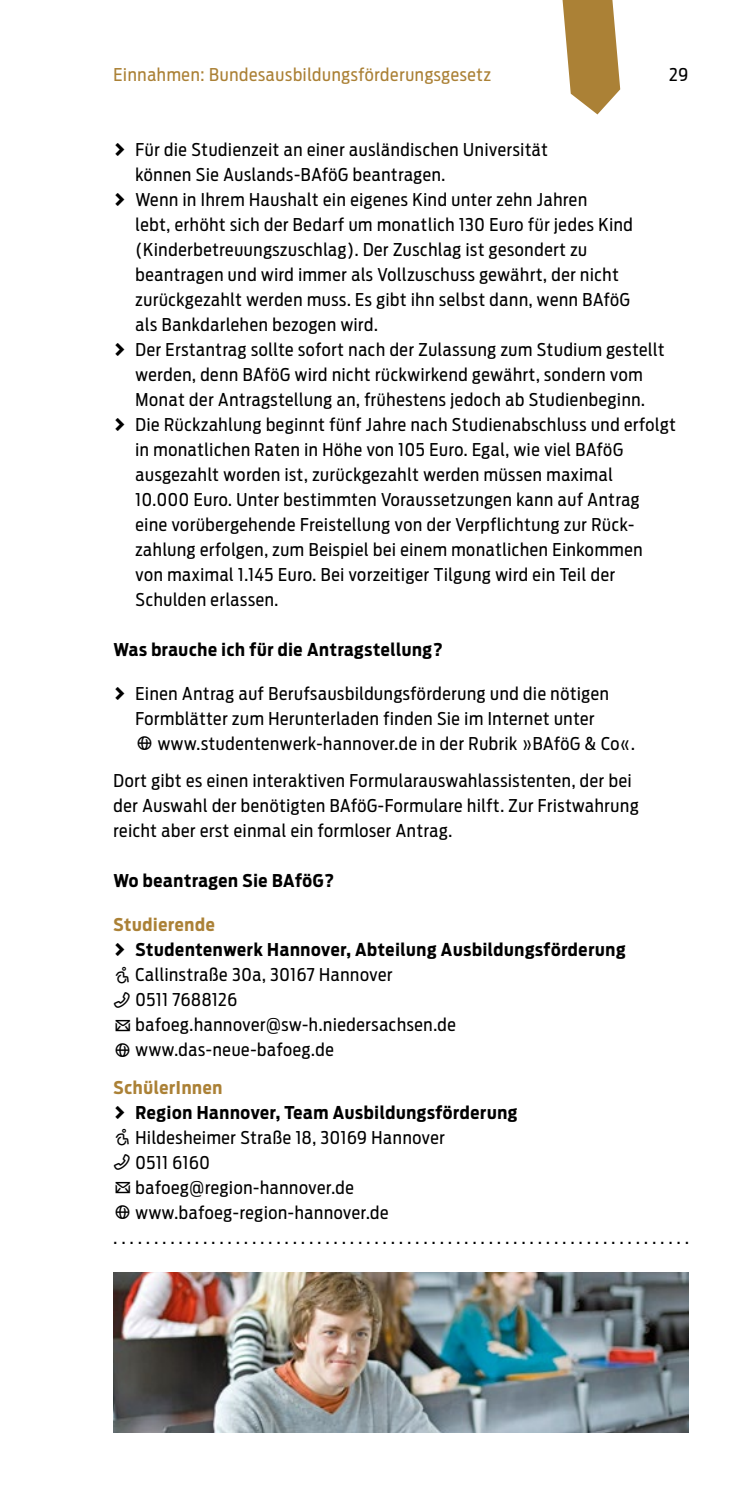
<style>
.page{position:relative;width:745px;height:1489px;background:#fff}
.page>*{position:absolute;margin:0;border:0;box-sizing:border-box;transform-origin:0 0}
.t1{font:17.5px/25px "Antenna Cond";letter-spacing:.04em;color:#000}
.t2{font:700 17.5px "Antenna Cond";letter-spacing:.04em;color:#000}
.t3{font:17.5px "Antenna Cond";letter-spacing:.04em;color:#ab8136}
.t4{font:700 17.5px "Antenna Cond";letter-spacing:.04em;color:#ab8136}
.s1{font-family:"SS Standard";font-size:13px}
.s2{font-family:"SS Standard";font-weight:400;font-size:13px}
.s3{font-family:"SS Gizmo";font-size:18px}
</style>
<div class="page">
<svg style="left:562px;top:0;width:57px;height:114px"></svg>
<img style="left:113px;top:1272px;width:574px;height:159px">
<p class="t3" style="left:113px;top:65px;width:378px">Einnahmen: Bundesausbildungsförderungsgesetz</p>
<p class="t1" style="left:668px;top:62px;width:20px">29</p>
<p class="t1" style="left:113px;top:137px;width:435px"><span class="s1">▻</span> Für die Studienzeit an einer ausländischen Universität</p>
<p class="t1" style="left:135px;top:162px;width:311px">können Sie Auslands-BAföG beantragen.</p>
<p class="t1" style="left:113px;top:187px;width:475px"><span class="s1">▻</span> Wenn in Ihrem Haushalt ein eigenes Kind unter zehn Jahren</p>
<p class="t1" style="left:135px;top:212px;width:498px">lebt, erhöht sich der Bedarf um monatlich 130 Euro für jedes Kind</p>
<p class="t1" style="left:135px;top:237px;width:453px">(Kinderbetreuungszuschlag). Der Zuschlag ist gesondert zu</p>
<p class="t1" style="left:135px;top:262px;width:484px">beantragen und wird immer als Vollzuschuss gewährt, der nicht</p>
<p class="t1" style="left:135px;top:287px;width:495px">zurückgezahlt werden muss. Es gibt ihn selbst dann, wenn BAföG</p>
<p class="t1" style="left:135px;top:312px;width:243px">als Bankdarlehen bezogen wird.</p>
<p class="t1" style="left:113px;top:337px;width:552px"><span class="s1">▻</span> Der Erstantrag sollte sofort nach der Zulassung zum Studium gestellt</p>
<p class="t1" style="left:135px;top:362px;width:508px">werden, denn BAföG wird nicht rückwirkend gewährt, sondern vom</p>
<p class="t1" style="left:135px;top:387px;width:510px">Monat der Antragstellung an, frühestens jedoch ab Studienbeginn.</p>
<p class="t1" style="left:113px;top:412px;width:563px"><span class="s1">▻</span> Die Rückzahlung beginnt fünf Jahre nach Studienabschluss und erfolgt</p>
<p class="t1" style="left:135px;top:437px;width:489px">in monatlichen Raten in Höhe von 105 Euro. Egal, wie viel BAföG</p>
<p class="t1" style="left:135px;top:462px;width:478px">ausgezahlt worden ist, zurückgezahlt werden müssen maximal</p>
<p class="t1" style="left:135px;top:487px;width:505px">10.000 Euro. Unter bestimmten Voraussetzungen kann auf Antrag</p>
<p class="t1" style="left:135px;top:512px;width:500px">eine vorübergehende Freistellung von der Verpflichtung zur Rück-</p>
<p class="t1" style="left:135px;top:537px;width:508px">zahlung erfolgen, zum Beispiel bei einem monatlichen Einkommen</p>
<p class="t1" style="left:135px;top:562px;width:480px">von maximal 1.145 Euro. Bei vorzeitiger Tilgung wird ein Teil der</p>
<p class="t1" style="left:135px;top:587px;width:144px">Schulden erlassen.</p>
<p class="t2" style="left:113px;top:639px;width:330px">Was brauche ich für die Antragstellung?</p>
<p class="t1" style="left:113px;top:681px;width:496px"><span class="s1">▻</span> Einen Antrag auf Berufsausbildungsförderung und die nötigen</p>
<p class="t1" style="left:135px;top:706px;width:460px">Formblätter zum Herunterladen finden Sie im Internet unter</p>
<p class="t1" style="left:157px;top:731px;width:478px">www.studentenwerk-hannover.de in der Rubrik »BAföG &amp; Co«.</p>
<p class="t1" style="left:113px;top:768px;width:526px">Dort gibt es einen interaktiven Formularauswahlassistenten, der bei der Auswahl der benötigten BAföG-Formulare hilft. Zur Fristwahrung reicht aber erst einmal ein formloser Antrag.</p>
<p class="t2" style="left:113px;top:870px;width:222px">Wo beantragen Sie BAföG?</p>
<p class="t4" style="left:113px;top:914px;width:103px">Studierende</p>
<p class="t2" style="left:113px;top:939px;width:513px"><span class="s2">▻</span> Studentenwerk Hannover, Abteilung Ausbildungsförderung</p>
<p class="t1" style="left:113px;top:962px;width:280px"><span class="s3">♿</span> Callinstraße 30a, 30167 Hannover</p>
<p class="t1" style="left:135px;top:987px;width:103px">0511 7688126</p>
<p class="t1" style="left:113px;top:1012px;width:343px"><span class="s3">✉</span> bafoeg.hannover@sw-h.niedersachsen.de</p>
<p class="t1" style="left:135px;top:1037px;width:200px">www.das-neue-bafoeg.de</p>
<p class="t4" style="left:113px;top:1076px;width:110px">SchülerInnen</p>
<p class="t2" style="left:113px;top:1101px;width:405px"><span class="s2">▻</span> Region Hannover, Team Ausbildungsförderung</p>
<p class="t1" style="left:113px;top:1124px;width:332px"><span class="s3">♿</span> Hildesheimer Straße 18, 30169 Hannover</p>
<p class="t1" style="left:135px;top:1149px;width:76px">0511 6160</p>
<p class="t1" style="left:113px;top:1174px;width:242px"><span class="s3">✉</span> bafoeg@region-hannover.de</p>
<p class="t1" style="left:135px;top:1199px;width:254px">www.bafoeg-region-hannover.de</p>
<p class="t1" style="left:113px;top:1224px;width:576px">. . . . . . . . . . . . . . . . . . . . . . . . . . . . . . . . . . . . . . . . . . . . . . . . . . . . . . . . . . . . . . . . . . . . . . .</p>
</div>
